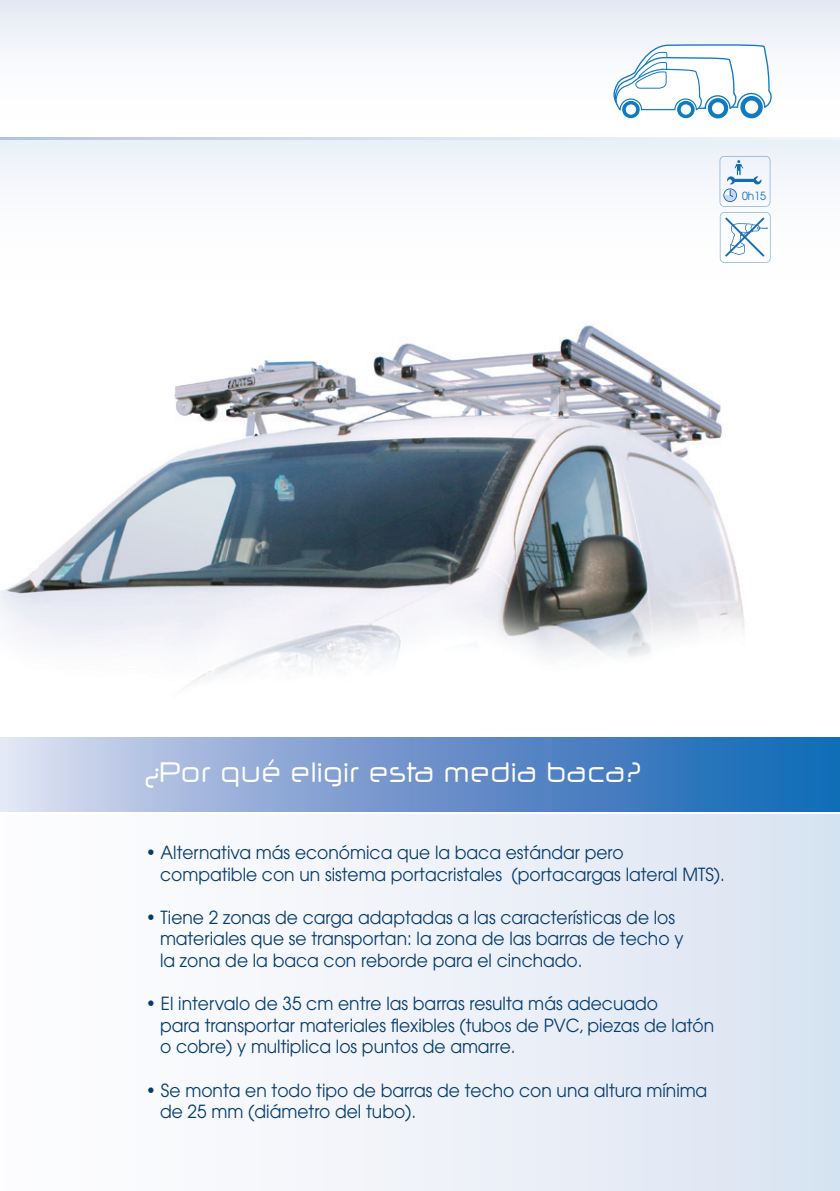
<style>
.page{position:relative;width:840px;height:1191px;background:#fff}
.page>*{position:absolute;margin:0;border:0;box-sizing:border-box;transform-origin:0 0}
.t1{font:28px "Neuropol X Free";color:#fff;scale:.8 1}
.t2{font:18px/21.6px "Avant Garde";color:#063c6d;scale:.95 1}
.t3{font:11.2px "Avant Garde";color:#156cb6;scale:.95 1}
</style>
<div class="page">
<img style="left:0;top:325px;width:839px;height:413px">
<img style="left:0;top:693px;width:33px;height:45px">
<svg style="left:0;top:738px;width:839px;height:74px;background:#719ace"></svg>
<div style="left:0;top:0;width:839px;height:135px;background:linear-gradient(to bottom,#e7ecf6,#fff)"></div>
<div style="left:0;top:140px;width:839px;height:155px;background:linear-gradient(to bottom,#eef2f9,#fff)"></div>
<div style="left:0;top:814px;width:839px;height:377px;background:linear-gradient(to right,#fff,#dbe4f2)"></div>
<div style="left:619px;top:93px;width:26px;height:26px;background:#fff"></div>
<svg style="left:619px;top:118px;width:24px;height:2px"></svg>
<svg style="left:610px;top:44px;width:163px;height:74px"></svg>
<svg style="left:719px;top:156px;width:51px;height:107px"></svg>
<svg style="left:0;top:137px;width:839px;height:2px;background:#d7dff0"></svg>
<p class="t3" style="left:741px;top:190px;width:27px">0h15</p>
<h1 class="t1" style="left:146px;top:754px;width:622px">¿Por qué eligir esta media baca?</h1>
<p class="t2" style="left:160px;top:841px;width:596px;text-indent:-14px">• Alternativa más económica que la baca estándar pero compatible con un sistema portacristales (portacargas lateral MTS).</p>
<p class="t2" style="left:160px;top:906px;width:552px;text-indent:-14px">• Tiene 2 zonas de carga adaptadas a las características de los materiales que se transportan: la zona de las barras de techo y la zona de la baca con reborde para el cinchado.</p>
<p class="t2" style="left:160px;top:993px;width:584px;text-indent:-14px">• El intervalo de 35 cm entre las barras resulta más adecuado<br>para transportar materiales flexibles (tubos de PVC, piezas de latón o cobre) y multiplica los puntos de amarre.</p>
<p class="t2" style="left:160px;top:1079px;width:577px;text-indent:-14px">• Se monta en todo tipo de barras de techo con una altura mínima de 25 mm (diámetro del tubo).</p>
</div>
